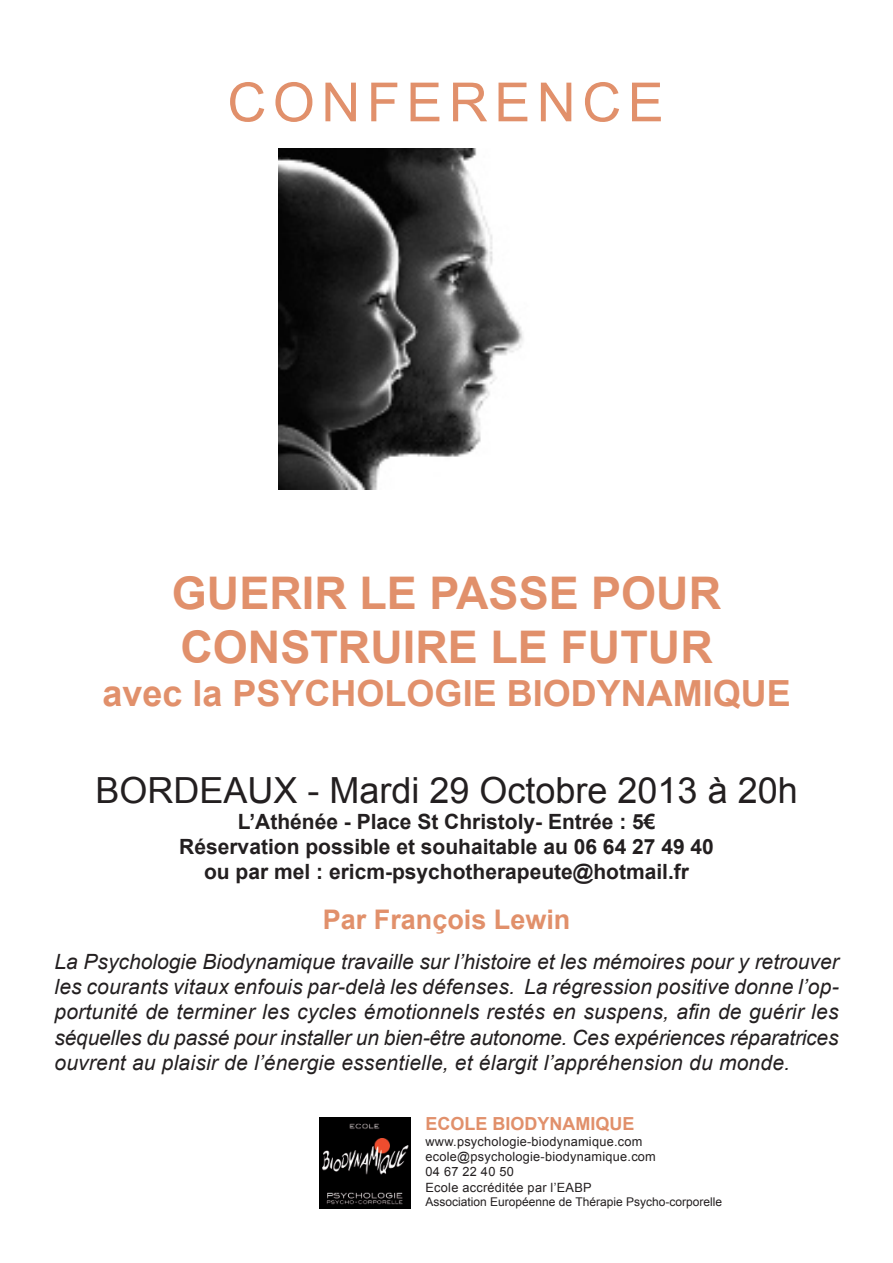
<style>
.page{position:relative;width:893px;height:1263px;background:#fff}
.page>*{position:absolute;margin:0;border:0;box-sizing:border-box;transform-origin:0 0}
.t1{font:54px "Arial";letter-spacing:.12em;color:#e1906b}
.t2{font:700 45px/54px "Arial";color:#e1906b}
.t3{font:36px "Arial";color:#231f20}
.t4{font:700 36px "Arial";color:#e1906b}
.t5{font:700 27px "Arial";color:#e1906b}
.t6{font:italic 21px/25.2px "Arial";letter-spacing:.01em;color:#231f20;text-align:justify}
.t7{font:700 21px "Arial";color:#231f20}
.t8{font:700 18px "Arial";color:#e1906b}
.t9{font:12.75px "Arial";letter-spacing:.02em;color:#231f20}
.t10{font:12px "Arial";color:#231f20}
</style>
<div class="page">
<img style="left:279px;top:149px;width:244px;height:340px">
<img style="left:319px;top:1117px;width:92px;height:92px">
<p class="t1" style="left:227px;top:67px;width:438px">CONFERENCE</p>
<p class="t2" style="left:172px;top:567px;width:551px">GUERIR LE PASSE POUR<br>CONSTRUIRE LE FUTUR</p>
<p class="t4" style="left:102px;top:669px;width:690px">avec la PSYCHOLOGIE BIODYNAMIQUE</p>
<p class="t3" style="left:95px;top:767px;width:704px">BORDEAUX - Mardi 29 Octobre 2013 à 20h</p>
<p class="t7" style="left:238px;top:807px;width:419px">L’Athénée - Place St Christoly- Entrée : 5€</p>
<p class="t7" style="left:179px;top:832px;width:536px">Réservation possible et souhaitable au 06 64 27 49 40</p>
<p class="t7" style="left:204px;top:858px;width:486px">ou par mel : ericm-psychotherapeute@hotmail.fr</p>
<p class="t5" style="left:323px;top:902px;width:249px">Par François Lewin</p>
<p class="t6" style="left:54px;top:949px;width:786px">La Psychologie Biodynamique travaille sur l’histoire et les mémoires pour y retrouver les courants vitaux enfouis par-delà les défenses. La régression positive donne l’op&shy;portunité de terminer les cycles émotionnels restés en suspens, afin de guérir les séquelles du passé pour installer un bien-être autonome. Ces expériences réparatrices ouvrent au plaisir de l’énergie essentielle, et élargit l’appréhension du monde.</p>
<p class="t8" style="left:425px;top:1112px;width:211px">ECOLE BIODYNAMIQUE</p>
<p class="t9" style="left:425px;top:1133px;width:218px">www.psychologie-biodynamique.com</p>
<p class="t9" style="left:425px;top:1148px;width:232px">ecole@psychologie-biodynamique.com</p>
<p class="t9" style="left:425px;top:1163px;width:90px">04 67 22 40 50</p>
<p class="t9" style="left:425px;top:1179px;width:168px">Ecole accréditée par l’EABP</p>
<p class="t10" style="left:425px;top:1194px;width:298px">Association Européenne de Thérapie Psycho-corporelle</p>
</div>
